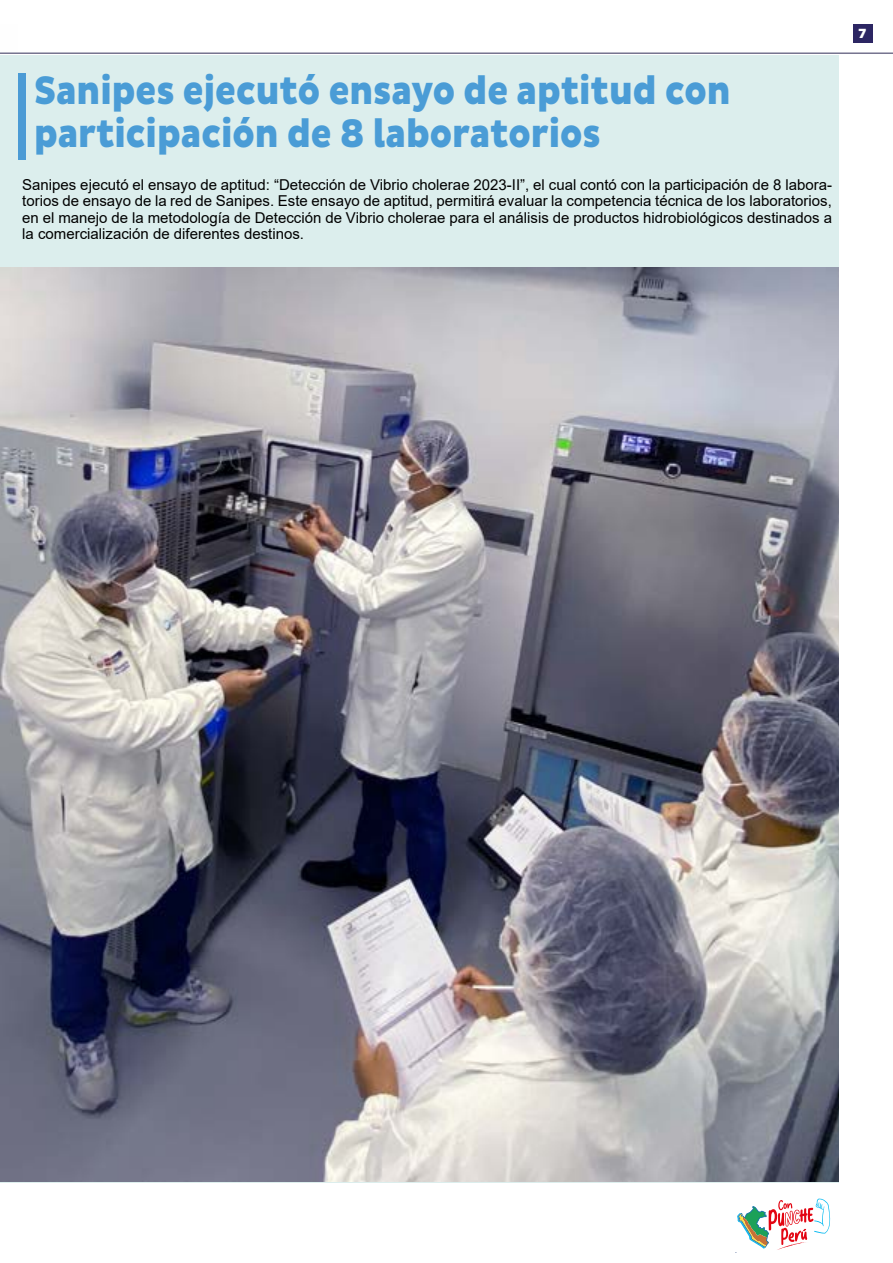
<style>
.page{position:relative;width:893px;height:1263px;background:#fff}
.page>*{position:absolute;margin:0;border:0;box-sizing:border-box;transform-origin:0 0}
.t1{font:800 40.5px/43.5px "Pluto Sans";color:#4a9cd6;scale:.87 1}
.t2{font:15px/16.5px "Arial";color:#000;text-align:justify}
.t3{font:800 13.5px "Pluto Sans";color:#fff}
</style>
<div class="page">
<div style="left:853px;top:24px;width:20px;height:19px;background:#2c2663"></div>
<hr style="left:0;top:53px;width:893px;height:1px;background:#312e58">
<div style="left:0;top:55px;width:839px;height:1127px;background:#dceeed"></div>
<div style="left:0;top:24px;width:18px;height:665px;background:#dceeed"></div>
<svg style="left:735px;top:1198px;width:96px;height:55px"></svg>
<div style="left:19px;top:73px;width:7px;height:86px;background:#4b9bd5"></div>
<img style="left:0;top:268px;width:839px;height:913px">
<h1 class="t1" style="left:34px;top:69px;width:802px">Sanipes ejecutó ensayo de aptitud con participación de 8 laboratorios</h1>
<p class="t2" style="left:22px;top:176px;width:811px">Sanipes ejecutó el ensayo de aptitud: “Detección de Vibrio cholerae 2023-II”, el cual contó con la participación de 8 labora&shy;torios de ensayo de la red de Sanipes. Este ensayo de aptitud, permitirá evaluar la competencia técnica de los laboratorios, en el manejo de la metodología de Detección de Vibrio cholerae para el análisis de productos hidrobiológicos destinados a la comercialización de diferentes destinos.</p>
<p class="t3" style="left:858px;top:26px;width:9px">7</p>
</div>
